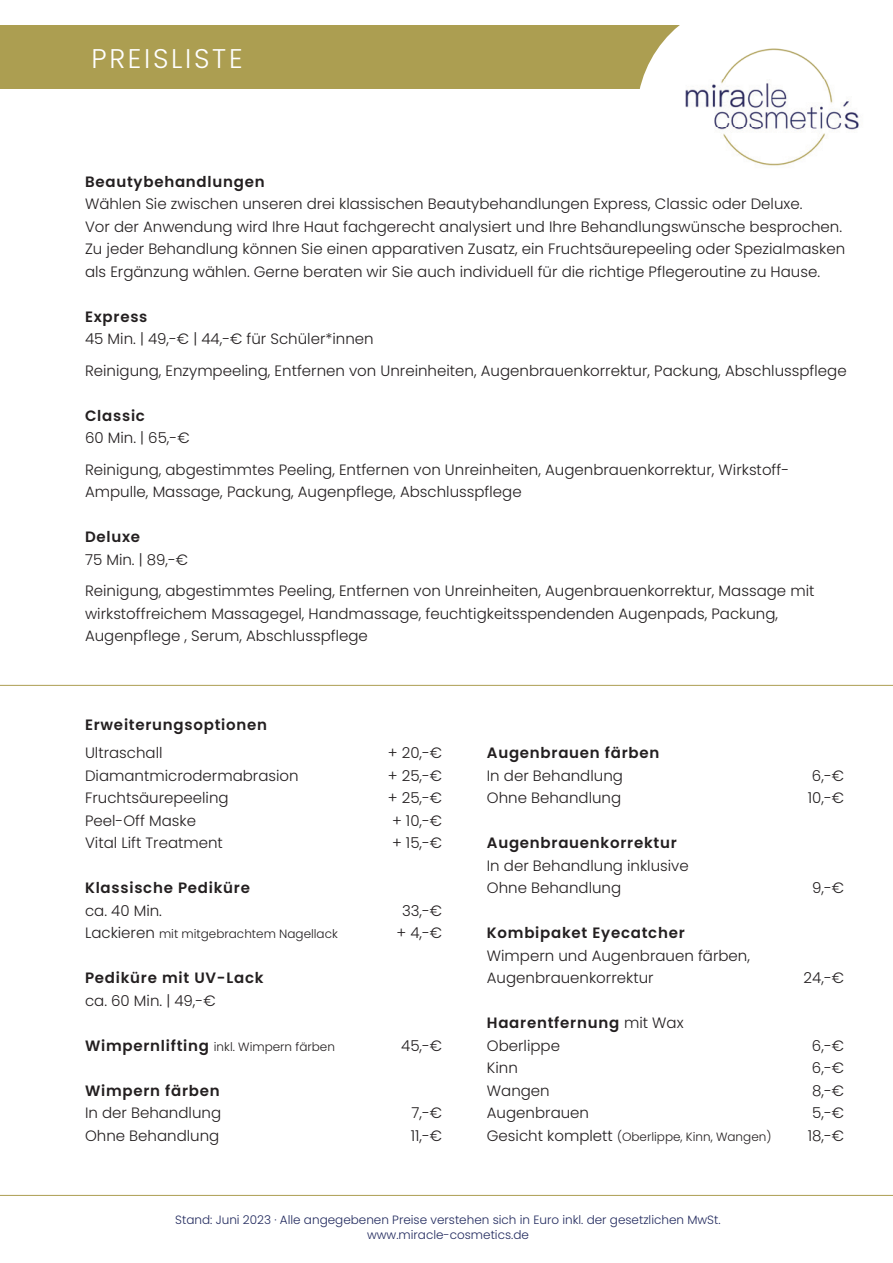
<style>
.page{position:relative;width:893px;height:1263px;background:#fff}
.page>*{position:absolute;margin:0;border:0;box-sizing:border-box;transform-origin:0 0}
.t1{font:300 27px "Poppins";letter-spacing:.1em;color:#fff}
.t2{font:300 15px/22.5px "Poppins";color:#231f20}
.t3{font:600 15px "Poppins";letter-spacing:.05em;color:#231f20}
.t4{font:300 12px/15px "Poppins";color:#222a5e;text-align:center}
.t5{font:300 12px "Poppins";color:#231f20}
.s1{font-size:15px}
.s2{font-weight:600;font-size:15px}
.s3{font-weight:600}
</style>
<div class="page">
<div style="left:0;top:26px;width:711px;height:63px;background:#ac9e51"></div>
<svg style="left:637px;top:25px;width:74px;height:64px;fill:#fff"></svg>
<img style="left:674px;top:31px;width:151px;height:48px">
<img style="left:674px;top:79px;width:185px;height:87px">
<hr style="left:0;top:1195px;width:893px;height:1px;background:#ac9e51">
<hr style="left:0;top:685px;width:893px;height:1px;background:#ac9e51">
<h1 class="t1" style="left:91px;top:43px;width:153px">PREISLISTE</h1>
<p class="t3" style="left:85px;top:173px;width:181px">Beautybehandlungen</p>
<p class="t2" style="left:85px;top:193px;width:762px">Wählen Sie zwischen unseren drei klassischen Beautybehandlungen Express, Classic oder Deluxe.<br>Vor der Anwendung wird Ihre Haut fachgerecht analysiert und Ihre Behandlungswünsche besprochen.<br>Zu jeder Behandlung können Sie einen apparativen Zusatz, ein Fruchtsäurepeeling oder Spezialmasken als Ergänzung wählen. Gerne beraten wir Sie auch individuell für die richtige Pflegeroutine zu Hause.</p>
<p class="t3" style="left:85px;top:308px;width:64px">Express</p>
<p class="t2" style="left:85px;top:323px;width:763px;line-height:31.5px">45 Min. | 49,-€ | 44,-€ für Schüler*innen<br>Reinigung, Enzympeeling, Entfernen von Unreinheiten, Augenbrauenkorrektur, Packung, Abschlusspflege</p>
<p class="t3" style="left:85px;top:407px;width:61px">Classic</p>
<p class="t2" style="left:85px;top:422px;width:706px;line-height:31.5px">60 Min. | 65,-€<br>Reinigung, abgestimmtes Peeling, Entfernen von Unreinheiten, Augenbrauenkorrektur, Wirkstoff-</p>
<p class="t2" style="left:85px;top:481px;width:438px">Ampulle, Massage, Packung, Augenpflege, Abschlusspflege</p>
<p class="t3" style="left:85px;top:528px;width:57px">Deluxe</p>
<p class="t2" style="left:85px;top:544px;width:731px;line-height:31.5px">75 Min. | 89,-€<br>Reinigung, abgestimmtes Peeling, Entfernen von Unreinheiten, Augenbrauenkorrektur, Massage mit</p>
<p class="t2" style="left:85px;top:602px;width:695px">wirkstoffreichem Massagegel, Handmassage, feuchtigkeitsspendenden Augenpads, Packung,<br>Augenpflege , Serum, Abschlusspflege</p>
<p class="t3" style="left:85px;top:716px;width:184px">Erweiterungsoptionen</p>
<p class="t2" style="left:85px;top:742px;width:79px">Ultraschall</p>
<p class="t2" style="left:388px;top:742px;width:56px">+ 20,-€</p>
<p class="t2" style="left:85px;top:764px;width:215px">Diamantmicrodermabrasion</p>
<p class="t2" style="left:388px;top:764px;width:56px">+ 25,-€</p>
<p class="t2" style="left:85px;top:787px;width:145px">Fruchtsäurepeeling</p>
<p class="t2" style="left:388px;top:787px;width:56px">+ 25,-€</p>
<p class="t2" style="left:85px;top:809px;width:112px">Peel-Off Maske</p>
<p class="t2" style="left:392px;top:809px;width:52px">+ 10,-€</p>
<p class="t2" style="left:85px;top:832px;width:139px">Vital Lift Treatment</p>
<p class="t2" style="left:392px;top:832px;width:52px">+ 15,-€</p>
<p class="t3" style="left:85px;top:879px;width:166px">Klassische Pediküre</p>
<p class="t2" style="left:85px;top:899px;width:78px">ca. 40 Min.</p>
<p class="t2" style="left:402px;top:899px;width:42px">33,-€</p>
<p class="t5" style="left:85px;top:927px;width:254px"><span class="s1">Lackieren</span> mit mitgebrachtem Nagellack</p>
<p class="t2" style="left:396px;top:922px;width:47px">+ 4,-€</p>
<p class="t3" style="left:85px;top:969px;width:180px">Pediküre mit UV-Lack</p>
<p class="t2" style="left:85px;top:989px;width:132px">ca. 60 Min. | 49,-€</p>
<p class="t5" style="left:85px;top:1040px;width:251px"><span class="s2">Wimpernlifting</span> inkl. Wimpern färben</p>
<p class="t2" style="left:401px;top:1034px;width:43px">45,-€</p>
<p class="t3" style="left:85px;top:1082px;width:136px">Wimpern färben</p>
<p class="t2" style="left:85px;top:1102px;width:138px">In der Behandlung</p>
<p class="t2" style="left:412px;top:1102px;width:32px">7,-€</p>
<p class="t2" style="left:85px;top:1124px;width:136px">Ohne Behandlung</p>
<p class="t2" style="left:411px;top:1124px;width:33px">11,-€</p>
<p class="t3" style="left:487px;top:744px;width:174px">Augenbrauen färben</p>
<p class="t2" style="left:487px;top:764px;width:138px">In der Behandlung</p>
<p class="t2" style="left:812px;top:764px;width:34px">6,-€</p>
<p class="t2" style="left:487px;top:787px;width:136px">Ohne Behandlung</p>
<p class="t2" style="left:808px;top:787px;width:38px">10,-€</p>
<p class="t3" style="left:487px;top:834px;width:191px">Augenbrauenkorrektur</p>
<p class="t2" style="left:487px;top:854px;width:203px">In der Behandlung inklusive<br>Ohne Behandlung</p>
<p class="t2" style="left:812px;top:877px;width:34px">9,-€</p>
<p class="t3" style="left:487px;top:924px;width:199px">Kombipaket Eyecatcher</p>
<p class="t2" style="left:487px;top:944px;width:265px">Wimpern und Augenbrauen färben,<br>Augenbrauenkorrektur</p>
<p class="t2" style="left:487px;top:1012px;width:198px"><span class="s3">Haarentfernung</span> mit Wax<br>Oberlippe</p>
<p class="t2" style="left:804px;top:967px;width:42px">24,-€</p>
<p class="t2" style="left:812px;top:1034px;width:34px">6,-€</p>
<p class="t2" style="left:487px;top:1057px;width:32px">Kinn</p>
<p class="t2" style="left:812px;top:1057px;width:34px">6,-€</p>
<p class="t2" style="left:487px;top:1079px;width:64px">Wangen</p>
<p class="t2" style="left:812px;top:1079px;width:34px">8,-€</p>
<p class="t2" style="left:487px;top:1102px;width:104px">Augenbrauen</p>
<p class="t2" style="left:812px;top:1102px;width:33px">5,-€</p>
<p class="t5" style="left:487px;top:1130px;width:286px"><span class="s1">Gesicht komplett</span> (Oberlippe, Kinn, Wangen)</p>
<p class="t2" style="left:808px;top:1124px;width:38px">18,-€</p>
<p class="t4" style="left:175px;top:1212px;width:547px">Stand: Juni 2023 · Alle angegebenen Preise verstehen sich in Euro inkl. der gesetzlichen MwSt. www.miracle-cosmetics.de</p>
</div>
